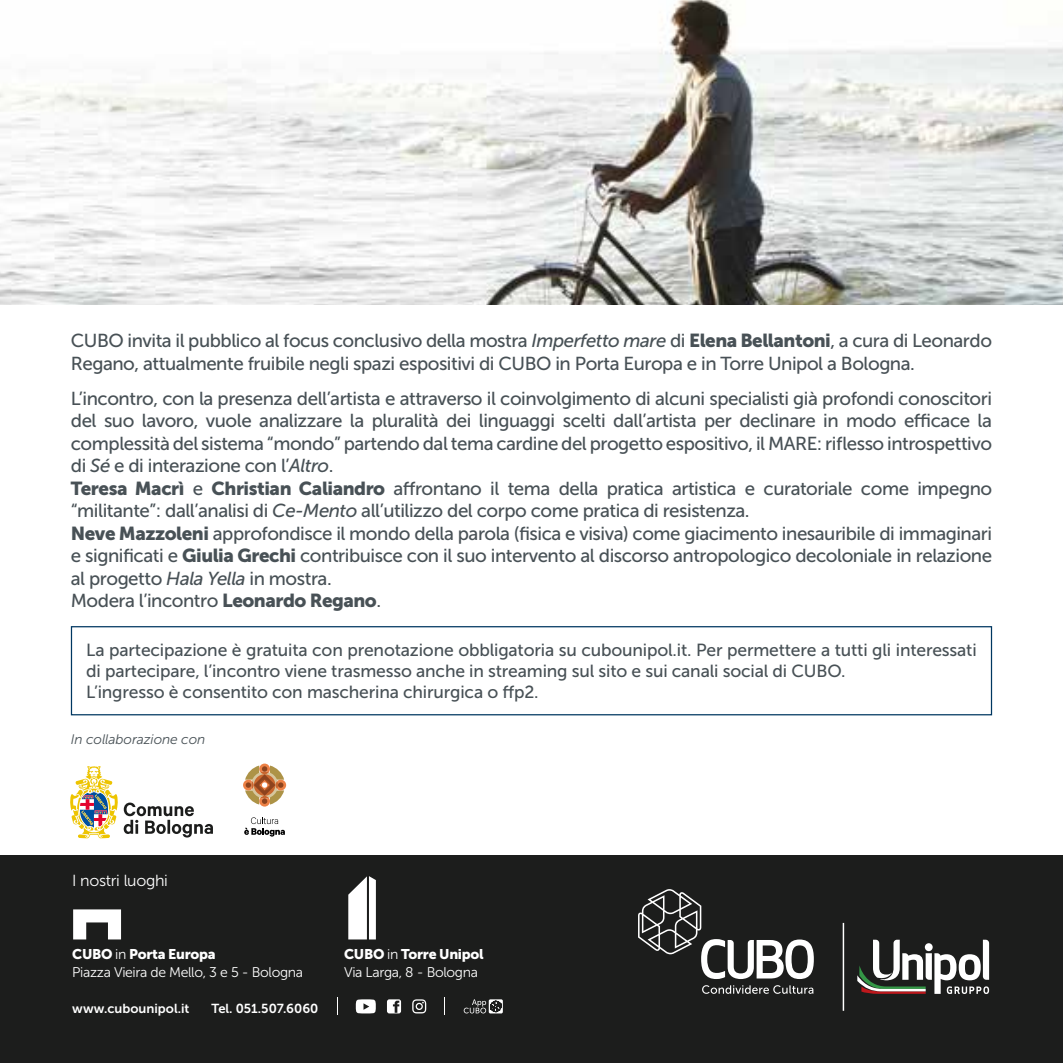
<style>
.page{position:relative;width:1063px;height:1063px;background:#fff}
.page>*{position:absolute;margin:0;border:0;box-sizing:border-box;transform-origin:0 0}
.t1{font:18.75px/22.5px "Museo Sans 500";letter-spacing:-.025em;color:#485156}
.t2{font:17.5px/21px "Museo Sans 500";letter-spacing:-.01em;color:#485156}
.t3{font:16px "Museo Sans 300";letter-spacing:-.02em;color:#fff}
.t4{font:14px "Museo Sans 300";letter-spacing:-.025em;color:#fff}
.t5{font:14px "Museo Sans 900";letter-spacing:-.02em;color:#fff}
.t6{font:italic 13.75px "Museo Sans 300";letter-spacing:-.01em;color:#485156}
.t7{font:13px "Museo Sans 700";color:#fff}
.s1{font-style:italic}
.s2{font-family:"Museo Sans 900"}
.s3{font-family:"Museo Sans 300"}
</style>
<div class="page">
<div style="left:71px;top:626px;width:921px;height:89px;border:1px solid #003761"></div>
<img style="left:0;top:0;width:1063px;height:305px">
<svg style="left:244px;top:817px;width:41px;height:20px"></svg>
<svg style="left:243px;top:764px;width:43px;height:43px"></svg>
<div style="left:0;top:855px;width:1063px;height:208px;background:#1c1d1c"></div>
<svg style="left:857px;top:940px;width:132px;height:54px"></svg>
<svg style="left:702px;top:985px;width:111px;height:9px"></svg>
<svg style="left:638px;top:889px;width:176px;height:90px"></svg>
<hr style="left:843px;top:923px;width:1px;height:88px;background:#fff">
<svg style="left:73px;top:909px;width:48px;height:30px"></svg>
<svg style="left:348px;top:876px;width:28px;height:63px"></svg>
<svg style="left:387px;top:999px;width:14px;height:14px"></svg>
<svg style="left:412px;top:999px;width:14px;height:14px"></svg>
<svg style="left:356px;top:999px;width:20px;height:14px"></svg>
<svg style="left:489px;top:999px;width:14px;height:14px"></svg>
<svg style="left:464px;top:999px;width:37px;height:14px"></svg>
<svg style="left:337px;top:997px;width:1px;height:18px"></svg>
<svg style="left:70px;top:766px;width:143px;height:72px"></svg>
<p class="t1" style="left:71px;top:329px;width:923px">CUBO invita il pubblico al focus conclusivo della mostra <span class="s1">Imperfetto mare</span> di <span class="s2">Elena Bellantoni</span>, a cura di Leonardo<br>Regano, attualmente fruibile negli spazi espositivi di CUBO in Porta Europa e in Torre Unipol a Bologna.</p>
<p class="t1" style="left:71px;top:387px;width:923px">L’incontro, con la presenza dell’artista e attraverso il coinvolgimento di alcuni specialisti già profondi conoscitori del suo lavoro, vuole analizzare la pluralità dei linguaggi scelti dall’artista per declinare in modo efficace la complessità del sistema “mondo” partendo dal tema cardine del progetto espositivo, il MARE: riflesso introspettivo di <span class="s1">Sé</span> e di interazione con l’<span class="s1">Altro</span>.<br><span class="s2">Teresa Macrì</span> e <span class="s2">Christian Caliandro</span> affrontano il tema della pratica artistica e curatoriale come impegno “militante”: dall’analisi di <span class="s1">Ce-Mento</span> all’utilizzo del corpo come pratica di resistenza.<br><span class="s2">Neve Mazzoleni</span> approfondisce il mondo della parola (fisica e visiva) come giacimento inesauribile di immaginari e significati e <span class="s2">Giulia Grechi</span> contribuisce con il suo intervento al discorso antropologico decoloniale in relazione al progetto <span class="s1">Hala Yella</span> in mostra.<br>Modera l’incontro <span class="s2">Leonardo Regano</span>.</p>
<p class="t2" style="left:86px;top:640px;width:892px">La partecipazione è gratuita con prenotazione obbligatoria su cubounipol.it. Per permettere a tutti gli interessati di partecipare, l’incontro viene trasmesso anche in streaming sul sito e sui canali social di CUBO.<br>L’ingresso è consentito con mascherina chirurgica o ffp2.</p>
<p class="t6" style="left:71px;top:732px;width:136px">In collaborazione con</p>
<p class="t3" style="left:72px;top:872px;width:97px">I nostri luoghi</p>
<p class="t5" style="left:72px;top:947px;width:145px">CUBO <span class="s3">in</span> Porta Europa</p>
<p class="t4" style="left:72px;top:965px;width:232px">Piazza Vieira de Mello, 3 e 5 - Bologna</p>
<p class="t7" style="left:72px;top:1001px;width:119px">www.cubounipol.it</p>
<p class="t7" style="left:212px;top:1001px;width:108px">Tel. 051.507.6060</p>
<p class="t5" style="left:344px;top:947px;width:141px">CUBO <span class="s3">in</span> Torre Unipol</p>
<p class="t4" style="left:344px;top:965px;width:135px">Via Larga, 8 - Bologna</p>
</div>
